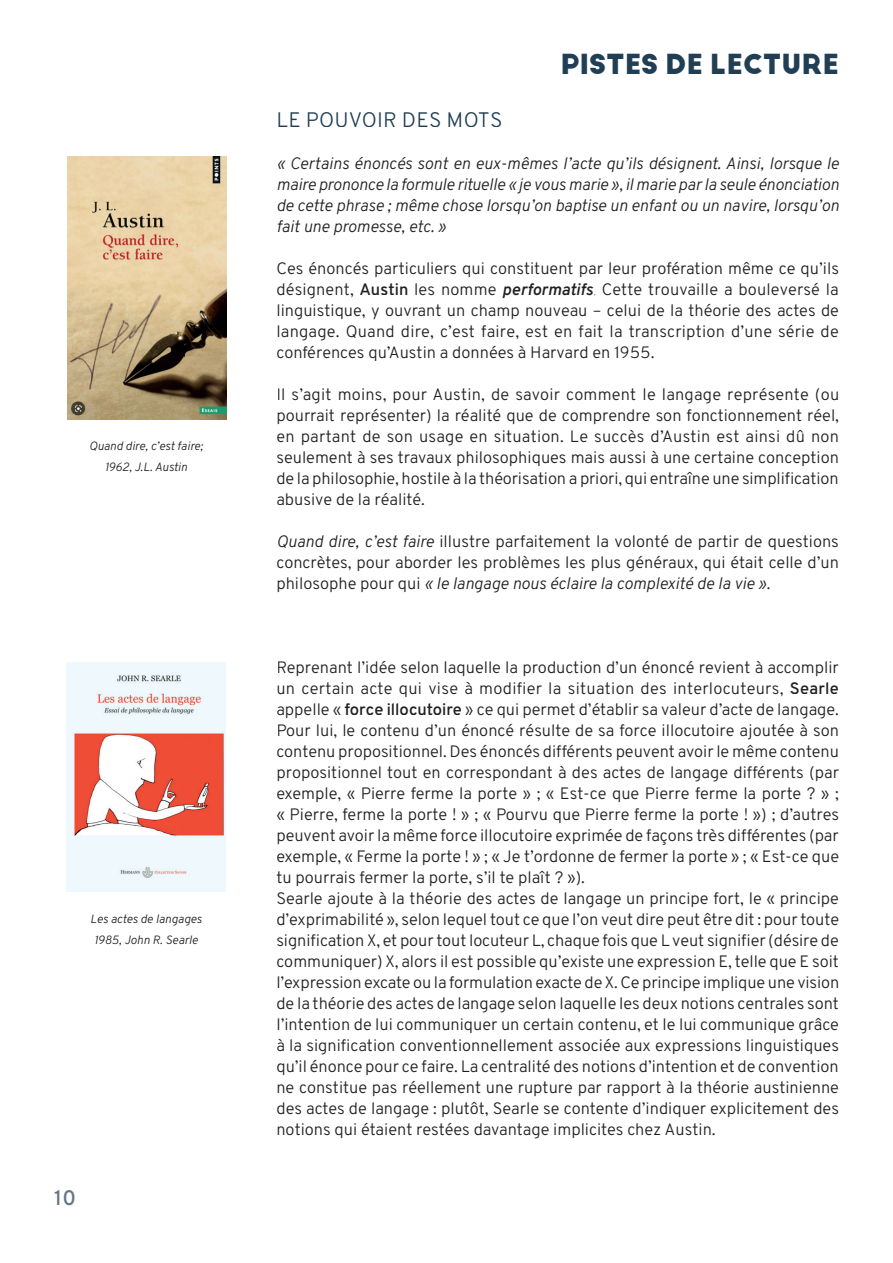
<style>
.page{position:relative;width:893px;height:1263px;background:#fff}
.page>*{position:absolute;margin:0;border:0;box-sizing:border-box;transform-origin:0 0}
.t1{font:700 27px "Big John PRO";color:#213f54}
.t2{font:300 21px "Overpass";letter-spacing:.01em;color:#213f54}
.t3{font:600 21px "Overpass";color:#617589}
.t4{font:300 16.5px/21px "Overpass";color:#231f20;text-align:justify}
.t5{font:italic 300 16.5px/21px "Overpass";color:#231f20;text-align:justify}
.t6{font:italic 300 12px/21px "Overpass";color:#231f20;text-align:center}
.s1{font-weight:600}
.s2{font-weight:600;font-style:italic}
.s3{font-weight:100;font-style:italic}
.s4{font-style:italic}
</style>
<div class="page">
<img style="left:67px;top:156px;width:160px;height:263px">
<img style="left:66px;top:663px;width:160px;height:228px">
<p class="t6" style="left:89px;top:436px;width:115px">Quand dire, c’est faire;<br>1962, J.L. Austin</p>
<p class="t6" style="left:90px;top:908px;width:113px">Les actes de langages<br>1985, John R. Searle</p>
<p class="t3" style="left:54px;top:1182px;width:24px">10</p>
<p class="t2" style="left:276px;top:104px;width:228px">LE POUVOIR DES MOTS</p>
<h1 class="t1" style="left:560px;top:48px;width:280px">PISTES DE LECTURE</h1>
<p class="t5" style="left:276px;top:152px;width:564px">« Certains énoncés sont en eux-mêmes l’acte qu’ils désignent. Ainsi, lorsque le maire prononce la formule rituelle « je vous marie », il marie par la seule énonciation de cette phrase ; même chose lorsqu’on baptise un enfant ou un navire, lorsqu’on fait une promesse, etc. »</p>
<p class="t4" style="left:276px;top:257px;width:564px">Ces énoncés particuliers qui constituent par leur profération même ce qu’ils désignent, <span class="s1">Austin</span> les nomme <span class="s2">performatifs</span><span class="s3">.</span> Cette trouvaille a bouleversé la linguistique, y ouvrant un champ nouveau – celui de la théorie des actes de langage. Quand dire, c’est faire, est en fait la transcription d’une série de conférences qu’Austin a données à Harvard en 1955.</p>
<p class="t4" style="left:276px;top:383px;width:564px">Il s’agit moins, pour Austin, de savoir comment le langage représente (ou pourrait représenter) la réalité que de comprendre son fonctionnement réel, en partant de son usage en situation. Le succès d’Austin est ainsi dû non seulement à ses travaux philosophiques mais aussi à une certaine conception de la philosophie, hostile à la théorisation a priori, qui entraîne une simplification abusive de la réalité.</p>
<p class="t4" style="left:276px;top:530px;width:564px"><span class="s4">Quand dire, c’est faire</span> illustre parfaitement la volonté de partir de questions concrètes, pour aborder les problèmes les plus généraux, qui était celle d’un philosophe pour qui <span class="s4">« le langage nous éclaire la complexité de la vie ».</span></p>
<p class="t4" style="left:276px;top:656px;width:564px;text-align:left">Reprenant l’idée selon laquelle la production d’un énoncé revient à accomplir un certain acte qui vise à modifier la situation des interlocuteurs, <span class="s1">Searle </span>appelle « <span class="s1">force illocutoire</span> » ce qui permet d’établir sa valeur d’acte de langage.<br>Pour lui, le contenu d’un énoncé résulte de sa force illocutoire ajoutée à son contenu propositionnel. Des énoncés différents peuvent avoir le même contenu propositionnel tout en correspondant à des actes de langage différents (par exemple, « Pierre ferme la porte » ; « Est-ce que Pierre ferme la porte ? » ; « Pierre, ferme la porte ! » ; « Pourvu que Pierre ferme la porte ! ») ; d’autres peuvent avoir la même force illocutoire exprimée de façons très différentes (par exemple, « Ferme la porte ! » ; « Je t’ordonne de fermer la porte » ; « Est-ce que tu pourrais fermer la porte, s’il te plaît ? »).<br>Searle ajoute à la théorie des actes de langage un principe fort, le « principe d’exprimabilité », selon lequel tout ce que l’on veut dire peut être dit : pour toute signification X, et pour tout locuteur L, chaque fois que L veut signifier (désire de communiquer) X, alors il est possible qu’existe une expression E, telle que E soit l’expression excate ou la formulation exacte de X. Ce principe implique une vision de la théorie des actes de langage selon laquelle les deux notions centrales sont l’intention de lui communiquer un certain contenu, et le lui communique grâce à la signification conventionnellement associée aux expressions linguistiques qu’il énonce pour ce faire. La centralité des notions d’intention et de convention ne constitue pas réellement une rupture par rapport à la théorie austinienne des actes de langage : plutôt, Searle se contente d’indiquer explicitement des notions qui étaient restées davantage implicites chez Austin.</p>
</div>
